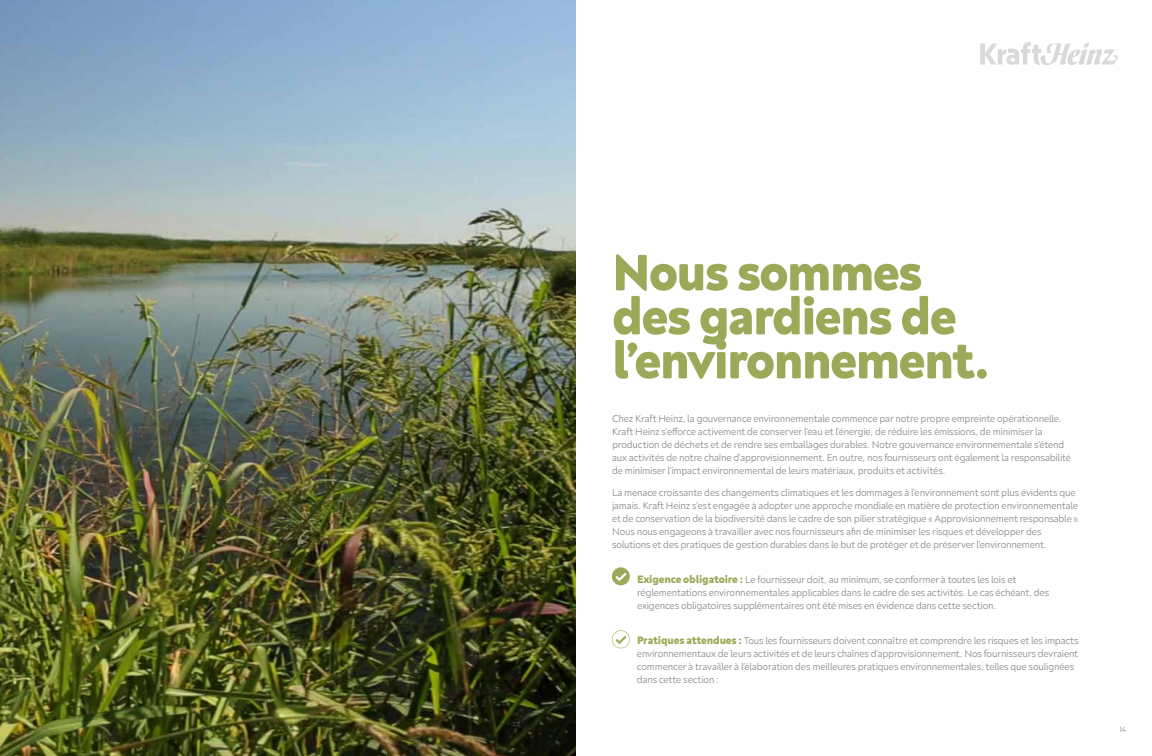
<style>
.page{position:relative;width:1152px;height:756px;background:#fff}
.page>*{position:absolute;margin:0;border:0;box-sizing:border-box;transform-origin:0 0}
.t1{font:800 52px/44px "Neufreit";letter-spacing:-.035em;color:#9aaa58}
.t2{font:300 10px/13px "Neufreit";letter-spacing:-.01em;color:#808285}
.t3{font:300 8px "Neufreit";color:#808285}
.s1{font-weight:800;font-size:11px;color:#9aaa58}
</style>
<div class="page">
<img style="left:0;top:0;width:576px;height:756px">
<svg style="left:980px;top:42px;width:138px;height:23px"></svg>
<svg style="left:612px;top:567px;width:18px;height:18px"></svg>
<svg style="left:612px;top:630px;width:18px;height:18px"></svg>
<h1 class="t1" style="left:612px;top:249px;width:380px">Nous sommes des gardiens de l’environnement.</h1>
<p class="t2" style="left:612px;top:411px;width:461px">Chez Kraft Heinz, la gouvernance environnementale commence par notre propre empreinte opérationnelle.<br>Kraft Heinz s’efforce activement de conserver l’eau et l’énergie, de réduire les émissions, de minimiser la production de déchets et de rendre ses emballages durables. Notre gouvernance environnementale s’étend aux activités de notre chaîne d’approvisionnement. En outre, nos fournisseurs ont également la responsabilité de minimiser l’impact environnemental de leurs matériaux, produits et activités.</p>
<p class="t2" style="left:612px;top:485px;width:469px">La menace croissante des changements climatiques et les dommages à l’environnement sont plus évidents que jamais. Kraft Heinz s’est engagée à adopter une approche mondiale en matière de protection environnementale et de conservation de la biodiversité dans le cadre de son pilier stratégique « Approvisionnement responsable ».<br>Nous nous engageons à travailler avec nos fournisseurs afin de minimiser les risques et développer des solutions et des pratiques de gestion durables dans le but de protéger et de préserver l’environnement.</p>
<p class="t2" style="left:637px;top:572px;width:414px"><span class="s1">Exigence obligatoire :</span> Le fournisseur doit, au minimum, se conformer à toutes les lois et réglementations environnementales applicables dans le cadre de ses activités. Le cas échéant, des exigences obligatoires supplémentaires ont été mises en évidence dans cette section.</p>
<p class="t2" style="left:637px;top:633px;width:443px"><span class="s1">Pratiques attendues :</span> Tous les fournisseurs doivent connaître et comprendre les risques et les impacts environnementaux de leurs activités et de leurs chaînes d’approvisionnement. Nos fournisseurs devraient commencer à travailler à l’élaboration des meilleures pratiques environnementales, telles que soulignées dans cette section :</p>
<p class="t3" style="left:1119px;top:725px;width:8px">14</p>
</div>
